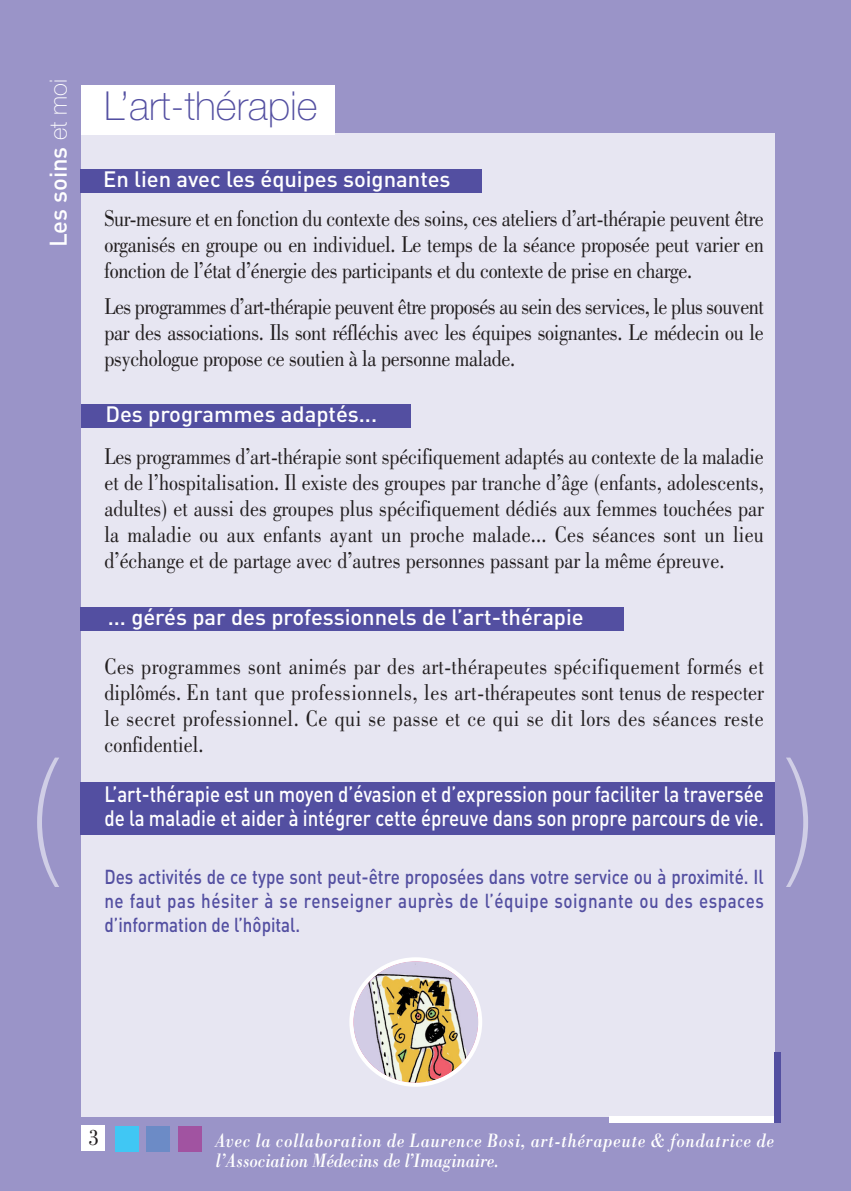
<style>
.page{position:relative;width:851px;height:1191px;background:#fff}
.page>*{position:absolute;margin:0;border:0;box-sizing:border-box;transform-origin:0 0}
.t1{font:100 condensed 144px "Helvetica Neue";color:#d0cee6}
.t2{font:100 40px "Helvetica Neue";color:#534fa1}
.t3{font:24px/26px "Bodoni BT";letter-spacing:-.01em;color:#231f20;text-align:justify;scale:.85 1}
.t4{font:500 23.8px "DIN";color:#fff}
.t5{font:500 22px/24px "DIN";color:#fff;scale:.85 1}
.t6{font:500 22px "DIN";color:#fff}
.t7{font:500 20px/24px "DIN";letter-spacing:.03em;color:#534fa1;text-align:justify;scale:.85 1}
.t8{font:italic 20px/20px "Bodoni BT";letter-spacing:.035em;color:#fff;scale:.85 1}
.s1{font-family:"Helvetica Neue";font-weight:100}
</style>
<div class="page">
<div style="left:0;top:0;width:850px;height:1191px;background:#9a94c8"></div>
<div style="left:81px;top:134px;width:693px;height:983px;background:#e7e6f2"></div>
<div style="left:609px;top:1116px;width:166px;height:6px;background:#fff"></div>
<div style="left:774px;top:1052px;width:6px;height:71px;background:#534fa1"></div>
<div style="left:82px;top:1125px;width:23px;height:26px;background:#fff"></div>
<svg style="left:349px;top:957px;width:133px;height:129px"></svg>
<div style="left:81px;top:86px;width:253px;height:49px;background:#fff"></div>
<div style="left:115px;top:1125px;width:24px;height:26px;background:#40c7f4"></div>
<div style="left:146px;top:1125px;width:24px;height:26px;background:#6c8bc6"></div>
<div style="left:178px;top:1125px;width:23px;height:26px;background:#a153a1"></div>
<div style="left:81px;top:404px;width:329px;height:23px;background:#534fa1"></div>
<div style="left:81px;top:607px;width:543px;height:24px;background:#534fa1"></div>
<div style="left:80px;top:169px;width:402px;height:24px;background:#534fa1"></div>
<div style="left:81px;top:782px;width:693px;height:52px;background:#534fa1"></div>
<p class="t4" style="left:45px;top:247px;width:170px;rotate:-90deg">Les soins <span class="s1">et moi</span></p>
<h2 class="t2" style="left:104px;top:92px;width:215px">L’art-thérapie</h2>
<p class="t6" style="left:103px;top:167px;width:349px">En lien avec les équipes soignantes</p>
<p class="t3" style="left:104px;top:208px;width:777px">Sur-mesure et en fonction du contexte des soins, ces ateliers d’art-thérapie peuvent être organisés en groupe ou en individuel. Le temps de la séance proposée peut varier en fonction de l’état d’énergie des participants et du contexte de prise en charge.</p>
<p class="t3" style="left:104px;top:296px;width:777px">Les programmes d’art-thérapie peuvent être proposés au sein des services, le plus souvent par des associations. Ils sont réfléchis avec les équipes soignantes. Le médecin ou le psychologue propose ce soutien à la personne malade.</p>
<p class="t6" style="left:105px;top:401px;width:273px">Des programmes adaptés...</p>
<p class="t3" style="left:104px;top:446px;width:777px">Les programmes d’art-thérapie sont spécifiquement adaptés au contexte de la maladie et de l’hospitalisation. Il existe des groupes par tranche d’âge (enfants, adolescents, adultes) et aussi des groupes plus spécifiquement dédiés aux femmes touchées par la maladie ou aux enfants ayant un proche malade... Ces séances sont un lieu d’échange et de partage avec d’autres personnes passant par la même épreuve.</p>
<p class="t6" style="left:108px;top:604px;width:477px">... gérés par des professionnels de l’art-thérapie</p>
<p class="t3" style="left:104px;top:656px;width:777px">Ces programmes sont animés par des art-thérapeutes spécifiquement formés et diplômés. En tant que professionnels, les art-thérapeutes sont tenus de respecter le secret professionnel. Ce qui se passe et ce qui se dit lors des séances reste confidentiel.</p>
<p class="t5" style="left:104px;top:782px;width:777px">L’art-thérapie est un moyen d’évasion et d’expression pour faciliter la traversée de la maladie et aider à intégrer cette épreuve dans son propre parcours de vie.</p>
<p class="t7" style="left:104px;top:865px;width:777px">Des activités de ce type sont peut-être proposées dans votre service ou à proximité. Il ne faut pas hésiter à se renseigner auprès de l’équipe soignante ou des espaces d’information de l’hôpital.</p>
<h1 class="t1" style="left:28px;top:757px;width:33px">(</h1>
<h1 class="t1" style="left:785px;top:757px;width:33px">)</h1>
<p class="t3" style="left:89px;top:1126px;width:13px">3</p>
<p class="t8" style="left:215px;top:1132px;width:658px">Avec la collaboration de Laurence Bosi, art-thérapeute &amp; fondatrice de l’Association Médecins de l’Imaginaire.</p>
</div>
